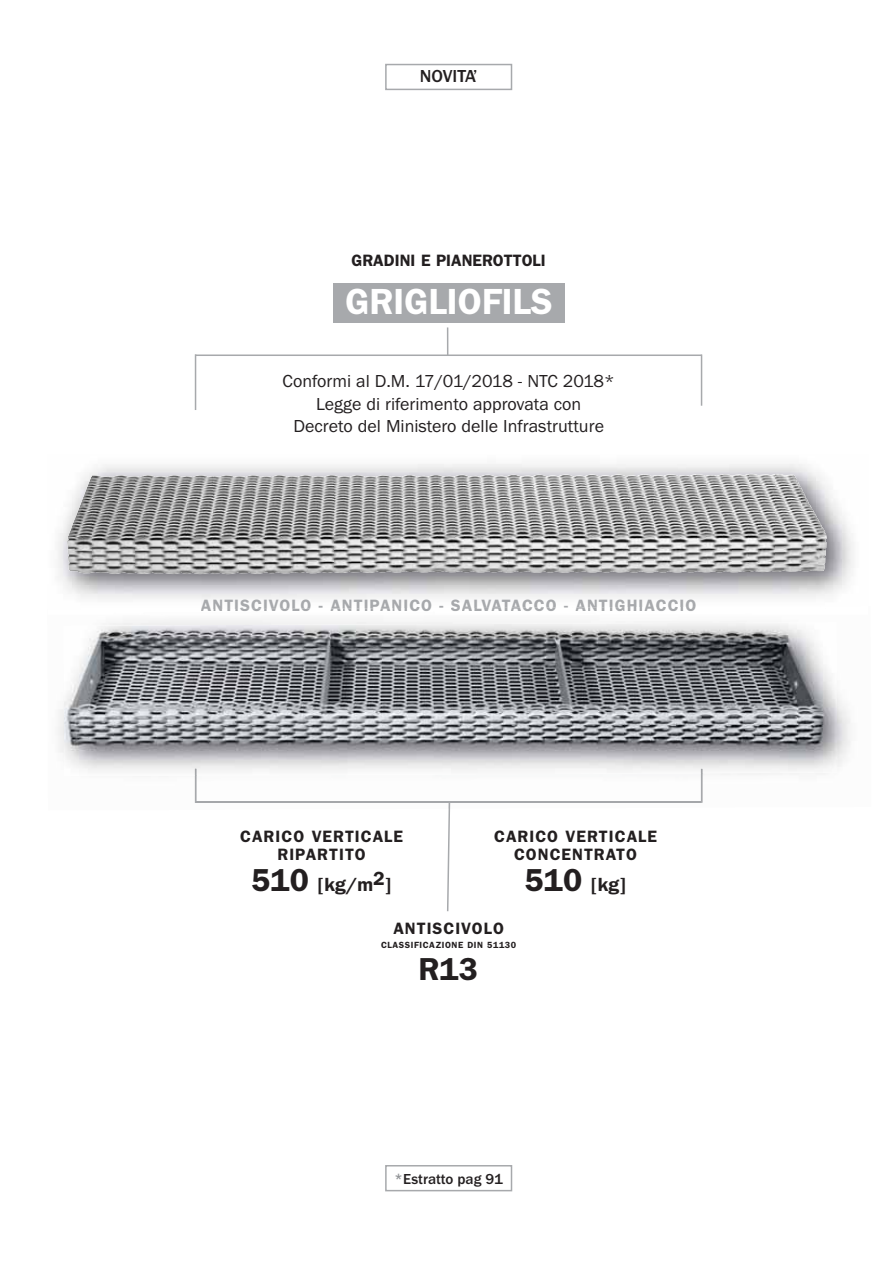
<style>
.page{position:relative;width:893px;height:1263px;background:#fff}
.page>*{position:absolute;margin:0;border:0;box-sizing:border-box;transform-origin:0 0}
.t1{font:600 36.45px "Franklin Gothic";color:#fff}
.t2{font:600 31.95px "Franklin Gothic";color:#231f20}
.t3{font:600 19.2px "Franklin Gothic";color:#231f20}
.t4{font:18px/22.4px "Franklin Gothic";color:#231f20;text-align:center}
.t5{font:500 18px "Franklin Gothic";color:#231f20}
.t6{font:600 16.5px/18px "Franklin Gothic";letter-spacing:.06em;color:#231f20;text-align:center}
.t7{font:600 16.5px "Franklin Gothic";letter-spacing:.06em;color:#a7a9ac}
.t8{font:600 16.5px "Franklin Gothic";color:#231f20}
.t9{font:500 15px "Franklin Gothic";color:#231f20}
.t10{font:600 9px "Franklin Gothic";letter-spacing:.06em;color:#231f20}
.s1{font-size:31.95px}
.s2{font-weight:600;color:#919396}
</style>
<div class="page">
<img style="left:58px;top:464px;width:796px;height:135px">
<img style="left:92px;top:474px;width:601px;height:100px">
<svg style="left:384px;top:63px;width:129px;height:1129px"></svg>
<div style="left:333px;top:283px;width:231px;height:40px;background:#a7a9ac"></div>
<svg style="left:447px;top:327px;width:1px;height:27px"></svg>
<hr style="left:196px;top:354px;width:506px;height:2px;background:#a7a9ac">
<hr style="left:701px;top:354px;width:1px;height:52px;background:#a7a9ac">
<hr style="left:195px;top:354px;width:1px;height:56px;background:#a7a9ac">
<img style="left:58px;top:615px;width:793px;height:195px">
<img style="left:384px;top:606px;width:129px;height:9px">
<img style="left:196px;top:776px;width:506px;height:27px">
<svg style="left:384px;top:600px;width:47px;height:11px"></svg>
<svg style="left:451px;top:600px;width:62px;height:11px"></svg>
<svg style="left:447px;top:802px;width:3px;height:109px"></svg>
<img style="left:63px;top:622px;width:774px;height:154px">
<svg style="left:195px;top:769px;width:1px;height:34px"></svg>
<p class="t5" style="left:420px;top:70px;width:59px">NOVITA’</p>
<p class="t8" style="left:352px;top:255px;width:196px">GRADINI E PIANEROTTOLI</p>
<h1 class="t1" style="left:345px;top:289px;width:209px">GRIGLIOFILS</h1>
<p class="t4" style="left:283px;top:371px;width:334px">Conformi al D.M. 17/01/2018 - NTC 2018*<br>Legge di riferimento approvata con<br>Decreto del Ministero delle Infrastrutture</p>
<p class="t7" style="left:201px;top:600px;width:497px">ANTISCIVOLO ANTIPANICO SALVATACCO - ANTIGHIACCIO</p>
<p class="t7" style="left:319px;top:600px;width:5px">-</p>
<p class="t7" style="left:440px;top:600px;width:5px">-</p>
<p class="t6" style="left:240px;top:828px;width:164px">CARICO VERTICALE<br>RIPARTITO</p>
<p class="t3" style="left:251px;top:878px;width:142px"><span class="s1">510</span> [kg/m2]</p>
<p class="t6" style="left:494px;top:828px;width:164px">CARICO VERTICALE<br>CONCENTRATO</p>
<p class="t3" style="left:525px;top:878px;width:103px"><span class="s1">510</span> [kg]</p>
<p class="t6" style="left:393px;top:921px;width:112px">ANTISCIVOLO</p>
<p class="t10" style="left:381px;top:941px;width:137px">CLASSIFICAZIONE DIN 51130</p>
<h2 class="t2" style="left:418px;top:958px;width:61px">R13</h2>
<p class="t9" style="left:394px;top:1173px;width:110px"><span class="s2">*</span>Estratto pag 91</p>
</div>
